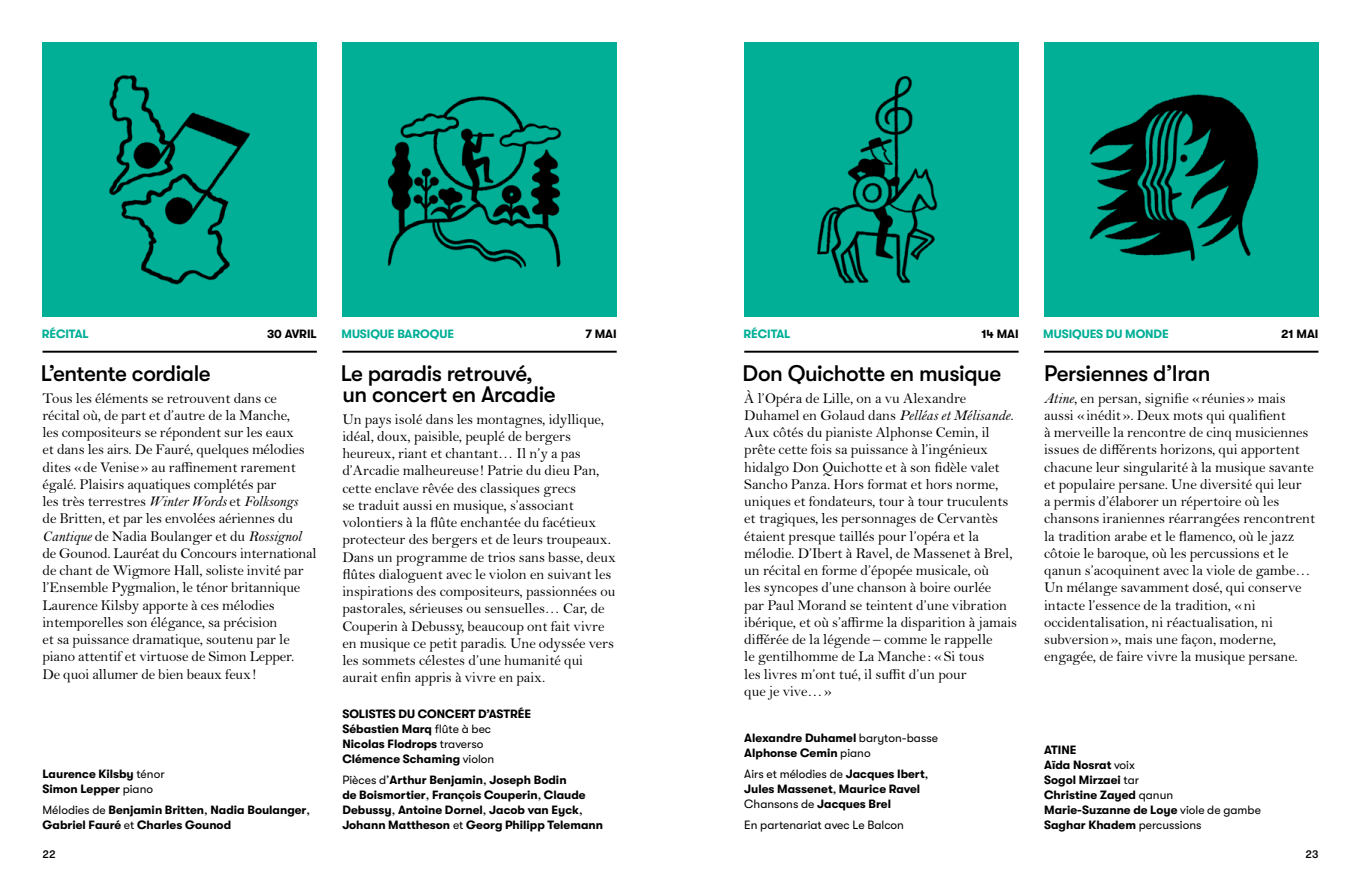
<style>
.page{position:relative;width:1361px;height:893px;background:#fff}
.page>*{position:absolute;margin:0;border:0;box-sizing:border-box;transform-origin:0 0}
.t1{font:500 22.5px/21px "GT Walsheim";letter-spacing:-.02em;color:#000}
.t2{font:15px/17.2px "Bell MT Std";letter-spacing:-.005em;color:#000}
.t3{font:700 12px/15px "GT Walsheim";color:#000}
.t4{font:700 12px "GT Walsheim";letter-spacing:-.005em;color:#00af96}
.t5{font:12px "GT Walsheim";color:#000}
.t6{font:500 11.25px "GT Walsheim";color:#000}
.s1{font-weight:400}
.s2{font-style:italic}
</style>
<div class="page">
<div style="left:43px;top:43px;width:274px;height:274px;background:#00af96"></div>
<div style="left:744px;top:43px;width:274px;height:274px;background:#00af96"></div>
<hr style="left:43px;top:351px;width:274px;height:2px;background:#000">
<hr style="left:744px;top:351px;width:274px;height:2px;background:#000">
<div style="left:342px;top:43px;width:275px;height:274px;background:#00af96"></div>
<hr style="left:342px;top:351px;width:275px;height:2px;background:#000">
<div style="left:1044px;top:43px;width:274px;height:274px;background:#00af96"></div>
<hr style="left:1044px;top:351px;width:274px;height:2px;background:#000">
<img style="left:109px;top:75px;width:141px;height:210px">
<img style="left:387px;top:96px;width:175px;height:173px">
<img style="left:817px;top:76px;width:121px;height:208px">
<img style="left:1089px;top:94px;width:170px;height:167px">
<p class="t4" style="left:42px;top:327px;width:49px">RÉCITAL</p>
<p class="t3" style="left:267px;top:326px;width:51px">30 AVRIL</p>
<p class="t4" style="left:743px;top:327px;width:49px">RÉCITAL</p>
<p class="t3" style="left:981px;top:326px;width:39px">14 MAI</p>
<p class="t4" style="left:341px;top:327px;width:114px">MUSIQUE BAROQUE</p>
<p class="t3" style="left:585px;top:326px;width:33px">7 MAI</p>
<h1 class="t1" style="left:341px;top:363px;width:216px">Le paradis retrouvé, un concert en Arcadie</h1>
<p class="t2" style="left:342px;top:410px;width:275px">Un pays isolé dans les montagnes, idyllique, idéal, doux, paisible, peuplé de bergers heureux, riant et chantant… Il n’y a pas d’Arcadie malheureuse ! Patrie du dieu Pan, cette enclave rêvée des classiques grecs<br>se traduit aussi en musique, s’associant volontiers à la flûte enchantée du facétieux protecteur des bergers et de leurs troupeaux.<br>Dans un programme de trios sans basse, deux flûtes dialoguent avec le violon en suivant les inspirations des compositeurs, passionnées ou pastorales, sérieuses ou sensuelles… Car, de Couperin à Debussy, beaucoup ont fait vivre en musique ce petit paradis. Une odyssée vers les sommets célestes d’une humanité qui aurait enfin appris à vivre en paix.</p>
<p class="t3" style="left:342px;top:707px;width:190px">SOLISTES DU CONCERT D’ASTRÉE<br>Sébastien Marq <span class="s1">flûte à bec<br></span>Nicolas Flodrops <span class="s1">traverso<br></span>Clémence Schaming <span class="s1">violon</span></p>
<p class="t3" style="left:342px;top:773px;width:262px"><span class="s1">Pièces d’</span>Arthur Benjamin<span class="s1">,</span> Joseph Bodin<br>de Boismortier<span class="s1">,</span> François Couperin<span class="s1">,</span> Claude Debussy<span class="s1">,</span> Antoine Dornel<span class="s1">,</span> Jacob van Eyck<span class="s1">, </span>Johann Mattheson <span class="s1">et</span> Georg Philipp Telemann</p>
<h1 class="t1" style="left:41px;top:363px;width:171px">L’entente cordiale</h1>
<p class="t2" style="left:43px;top:389px;width:276px">Tous les éléments se retrouvent dans ce récital où, de part et d’autre de la Manche,<br>les compositeurs se répondent sur les eaux<br>et dans les airs. De Fauré, quelques mélodies dites «de Venise» au raffinement rarement égalé. Plaisirs aquatiques complétés par<br>les très terrestres <span class="s2">Winter Words</span> et <span class="s2">Folksongs<br></span>de Britten, et par les envolées aériennes du <span class="s2">Cantique</span> de Nadia Boulanger et du <span class="s2">Rossignol </span>de Gounod. Lauréat du Concours international de chant de Wigmore Hall, soliste invité par l’Ensemble Pygmalion, le ténor britannique Laurence Kilsby apporte à ces mélodies intemporelles son élégance, sa précision<br>et sa puissance dramatique, soutenu par le piano attentif et virtuose de Simon Lepper.<br>De quoi allumer de bien beaux feux!</p>
<h1 class="t1" style="left:742px;top:363px;width:260px">Don Quichotte en musique</h1>
<p class="t2" style="left:744px;top:389px;width:274px">À l’Opéra de Lille, on a vu Alexandre Duhamel en Golaud dans <span class="s2">Pelléas et Mélisande</span>.<br>Aux côtés du pianiste Alphonse Cemin, il prête cette fois sa puissance à l’ingénieux hidalgo Don Quichotte et à son fidèle valet Sancho Panza. Hors format et hors norme, uniques et fondateurs, tour à tour truculents et tragiques, les personnages de Cervantès étaient presque taillés pour l’opéra et la mélodie. D’Ibert à Ravel, de Massenet à Brel, un récital en forme d’épopée musicale, où<br>les syncopes d’une chanson à boire ourlée<br>par Paul Morand se teintent d’une vibration ibérique, et où s’affirme la disparition à jamais différée de la légende – comme le rappelle<br>le gentilhomme de La Manche : «Si tous<br>les livres m’ont tué, il suffit d’un pour<br>que je vive…»</p>
<p class="t3" style="left:744px;top:731px;width:195px">Alexandre Duhamel <span class="s1">baryton-basse<br></span>Alphonse Cemin <span class="s1">piano</span></p>
<p class="t3" style="left:744px;top:767px;width:186px"><span class="s1">Airs et mélodies de</span> Jacques Ibert<span class="s1">,<br></span>Jules Massenet<span class="s1">,</span> Maurice Ravel<br><span class="s1">Chansons de</span> Jacques Brel</p>
<p class="t5" style="left:744px;top:818px;width:161px">En partenariat avec Le Balcon</p>
<p class="t3" style="left:43px;top:767px;width:124px">Laurence Kilsby <span class="s1">ténor<br></span>Simon Lepper <span class="s1">piano</span></p>
<p class="t3" style="left:43px;top:803px;width:269px"><span class="s1">Mélodies de</span> Benjamin Britten<span class="s1">,</span> Nadia Boulanger<span class="s1">,<br></span>Gabriel Fauré <span class="s1">et</span> Charles Gounod</p>
<p class="t4" style="left:1043px;top:327px;width:127px">MUSIQUES DU MONDE</p>
<p class="t3" style="left:1281px;top:326px;width:39px">21 MAI</p>
<h1 class="t1" style="left:1044px;top:363px;width:168px">Persiennes d’Iran</h1>
<p class="t2" style="left:1044px;top:389px;width:273px"><span class="s2">Atine</span>, en persan, signifie «réunies» mais aussi «inédit». Deux mots qui qualifient<br>à merveille la rencontre de cinq musiciennes issues de différents horizons, qui apportent chacune leur singularité à la musique savante et populaire persane. Une diversité qui leur<br>a permis d’élaborer un répertoire où les chansons iraniennes réarrangées rencontrent la tradition arabe et le flamenco, où le jazz côtoie le baroque, où les percussions et le qanun s’acoquinent avec la viole de gambe… Un mélange savamment dosé, qui conserve intacte l’essence de la tradition, «ni occidentalisation, ni réactualisation, ni subversion», mais une façon, moderne, engagée, de faire vivre la musique persane.</p>
<p class="t3" style="left:1044px;top:743px;width:218px">ATINE<br>Aïda Nosrat <span class="s1">voix<br></span>Sogol Mirzaei <span class="s1">tar<br></span>Christine Zayed <span class="s1">qanun<br></span>Marie-Suzanne de Loye <span class="s1">viole de gambe<br></span>Saghar Khadem <span class="s1">percussions</span></p>
<p class="t6" style="left:43px;top:848px;width:15px">22</p>
<p class="t6" style="left:1305px;top:848px;width:14px">23</p>
</div>
